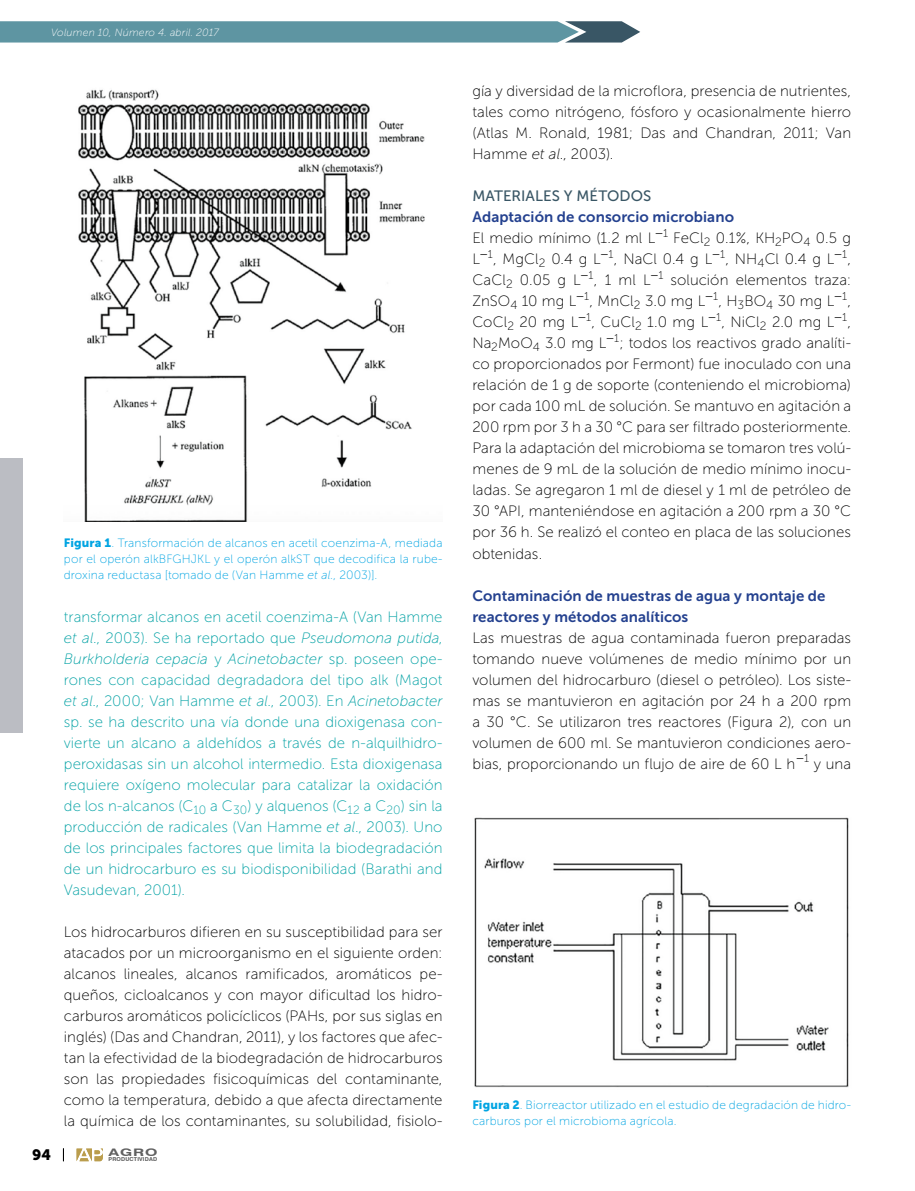
<style>
.page{position:relative;width:915px;height:1191px;background:#fff}
.page>*{position:absolute;margin:0;border:0;box-sizing:border-box;transform-origin:0 0}
.t1{font:15px/21px "Museo Sans 100";letter-spacing:.005em;color:#000;text-align:justify}
.t2{font:15px/21px "Museo Sans 100";letter-spacing:.005em;color:#00a1a4;text-align:justify}
.t3{font:15px/21px "Museo Sans 700";letter-spacing:.005em;color:#24418f}
.t4{font:15px "Museo Sans 500";letter-spacing:.005em;color:#395665}
.t5{font:15px "Museo Sans 900";color:#000}
.t6{font:300 13.5px "The Sans 3";color:#fff}
.t7{font:12px/16.2px "Museo Sans 100";letter-spacing:.015em;color:#00a4e2}
.t8{font:11.25px "Museo Sans 100";color:#000}
.t9{font:italic 10.5px "Museo Sans 100";letter-spacing:.02em;color:#fff}
.t10{font:700 10.35px "Swiss 721 BT";color:#000;scale:1.52 1}
.t11{font:700 5.4px "Swiss 721 BT";letter-spacing:.03em;color:#000}
.s1{font-family:"Museo Sans 900"}
.s2{font-style:italic}
</style>
<div class="page">
<svg style="left:77px;top:1148px;width:26px;height:13px"></svg>
<svg style="left:63px;top:1148px;width:1px;height:13px"></svg>
<div style="left:0;top:458px;width:22px;height:275px;background:#bbbdc3"></div>
<svg style="left:0;top:21px;width:640px;height:22px;background:#6495a2"></svg>
<img style="left:78px;top:89px;width:347px;height:433px">
<img style="left:474px;top:817px;width:375px;height:271px">
<p class="t6" style="left:51px;top:21px;width:274px">Biofertilizantes y producción de caña de azúcar</p>
<p class="t9" style="left:51px;top:27px;width:169px">Volumen 10, Número 4. abril. 2017</p>
<p class="t7" style="left:64px;top:535px;width:380px;text-align:justify"><span class="s1">Figura 1</span>. Transformación de alcanos en acetil coenzima-A, mediada por el operón alkBFGHJKL y el operón alkST que decodifica la rube&shy;droxina reductasa [tomado de (Van Hamme <span class="s2">et al</span>., 2003)].</p>
<p class="t2" style="left:64px;top:606px;width:380px">transformar alcanos en acetil coenzima-A (Van Hamme <span class="s2">et al</span>., 2003). Se ha reportado que <span class="s2">Pseudomona putida</span>, <span class="s2">Burkholderia cepacia</span> y <span class="s2">Acinetobacter</span> sp. poseen ope&shy;rones con capacidad degradadora del tipo alk (Magot <span class="s2">et al</span>., 2000; Van Hamme <span class="s2">et al</span>., 2003). En <span class="s2">Acinetobacter </span>sp. se ha descrito una vía donde una dioxigenasa con&shy;vierte un alcano a aldehídos a través de n-alquilhidro&shy;peroxidasas sin un alcohol intermedio. Esta dioxigenasa requiere oxígeno molecular para catalizar la oxidación de los n-alcanos (C<sub>10</sub> a C<sub>30</sub>) y alquenos (C<sub>12</sub> a C<sub>20</sub>) sin la producción de radicales (Van Hamme <span class="s2">et al</span>., 2003). Uno de los principales factores que limita la biodegradación de un hidrocarburo es su biodisponibilidad (Barathi and Vasudevan, 2001).</p>
<p class="t1" style="left:64px;top:921px;width:380px">Los hidrocarburos difieren en su susceptibilidad para ser atacados por un microorganismo en el siguiente orden: alcanos lineales, alcanos ramificados, aromáticos pe&shy;queños, cicloalcanos y con mayor dificultad los hidro&shy;carburos aromáticos policíclicos (PAHs, por sus siglas en inglés) (Das and Chandran, 2011), y los factores que afec&shy;tan la efectividad de la biodegradación de hidrocarburos son las propiedades fisicoquímicas del contaminante, como la temperatura, debido a que afecta directamente la química de los contaminantes, su solubilidad, fisiolo-</p>
<p class="t5" style="left:32px;top:1146px;width:20px">94</p>
<p class="t10" style="left:108px;top:1145px;width:34px">AGRO</p>
<p class="t11" style="left:108px;top:1155px;width:50px">PRODUCTIVIDAD</p>
<p class="t1" style="left:472px;top:81px;width:380px">gía y diversidad de la microflora, presencia de nutrientes, tales como nitrógeno, fósforo y ocasionalmente hierro (Atlas M. Ronald, 1981; Das and Chandran, 2011; Van Hamme <span class="s2">et al</span>., 2003).</p>
<p class="t4" style="left:472px;top:188px;width:180px">MATERIALES Y MÉTODOS</p>
<p class="t3" style="left:472px;top:207px;width:263px">Adaptación de consorcio microbiano</p>
<p class="t1" style="left:472px;top:228px;width:380px">El medio mínimo (1.2 ml L <sup>1</sup> FeCl<sub>2</sub> 0.1%, KH<sub>2</sub>PO<sub>4</sub> 0.5 g<br>L</p>
<p class="t8" style="left:487px;top:248px;width:6px">1</p>
<p class="t8" style="left:608px;top:248px;width:6px">1</p>
<p class="t8" style="left:720px;top:248px;width:6px">1</p>
<p class="t8" style="left:841px;top:248px;width:6px">1</p>
<p class="t1" style="left:493px;top:249px;width:109px">, MgCl<sub>2</sub> 0.4 g L</p>
<p class="t1" style="left:613px;top:249px;width:100px">, NaCl 0.4 g L</p>
<p class="t1" style="left:725px;top:249px;width:110px">, NH<sub>4</sub>Cl 0.4 g L</p>
<p class="t1" style="left:847px;top:249px;width:5px">,</p>
<p class="t1" style="left:472px;top:270px;width:110px">CaCl<sub>2</sub> 0.05 g L</p>
<p class="t8" style="left:588px;top:269px;width:6px">1</p>
<p class="t1" style="left:593px;top:270px;width:58px">, 1 ml L</p>
<p class="t8" style="left:658px;top:269px;width:6px">1</p>
<p class="t1" style="left:670px;top:270px;width:182px">solución elementos traza:</p>
<p class="t1" style="left:472px;top:291px;width:106px">ZnSO<sub>4</sub> 10 mg L</p>
<p class="t8" style="left:584px;top:290px;width:6px">1</p>
<p class="t1" style="left:589px;top:291px;width:117px">, MnCl<sub>2</sub> 3.0 mg L</p>
<p class="t8" style="left:713px;top:290px;width:6px">1</p>
<p class="t1" style="left:718px;top:291px;width:117px">, H<sub>3</sub>BO<sub>4</sub> 30 mg L</p>
<p class="t8" style="left:841px;top:290px;width:6px">1</p>
<p class="t1" style="left:847px;top:291px;width:5px">,</p>
<p class="t1" style="left:472px;top:312px;width:107px">CoCl<sub>2</sub> 20 mg L</p>
<p class="t8" style="left:586px;top:311px;width:6px">1</p>
<p class="t1" style="left:591px;top:312px;width:118px">, CuCl<sub>2</sub> 1.0 mg L</p>
<p class="t8" style="left:715px;top:311px;width:6px">1</p>
<p class="t1" style="left:721px;top:312px;width:115px">, NiCl<sub>2</sub> 2.0 mg L</p>
<p class="t8" style="left:841px;top:311px;width:6px">1</p>
<p class="t1" style="left:847px;top:312px;width:5px">,</p>
<p class="t8" style="left:614px;top:332px;width:6px">1</p>
<p class="t1" style="left:472px;top:333px;width:380px;text-indent:147px">; todos los reactivos grado analíti&shy;co proporcionados por Fermont) fue inoculado con una relación de 1 g de soporte (conteniendo el microbioma) por cada 100 mL de solución. Se mantuvo en agitación a 200 rpm por 3 h a 30 °C para ser filtrado posteriormente.<br>Para la adaptación del microbioma se tomaron tres volú&shy;menes de 9 mL de la solución de medio mínimo inocu&shy;ladas. Se agregaron 1 ml de diesel y 1 ml de petróleo de 30 °API, manteniéndose en agitación a 200 rpm a 30 °C por 36 h. Se realizó el conteo en placa de las soluciones obtenidas.</p>
<p class="t3" style="left:472px;top:585px;width:354px">Contaminación de muestras de agua y montaje de reactores y métodos analíticos</p>
<p class="t1" style="left:472px;top:627px;width:380px">Las muestras de agua contaminada fueron preparadas tomando nueve volúmenes de medio mínimo por un volumen del hidrocarburo (diesel o petróleo). Los siste&shy;mas se mantuvieron en agitación por 24 h a 200 rpm a 30 °C. Se utilizaron tres reactores (Figura 2), con un volumen de 600 ml. Se mantuvieron condiciones aero&shy;bias, proporcionando un flujo de aire de 60 L h <sup>1</sup> y una</p>
<p class="t1" style="left:472px;top:333px;width:136px">Na<sub>2</sub>MoO<sub>4</sub> 3.0 mg L</p>
<p class="t7" style="left:472px;top:1097px;width:380px"><span class="s1">Figura 2</span>. Biorreactor utilizado en el estudio de degradación de hidro&shy;carburos por el microbioma agrícola.</p>
</div>
